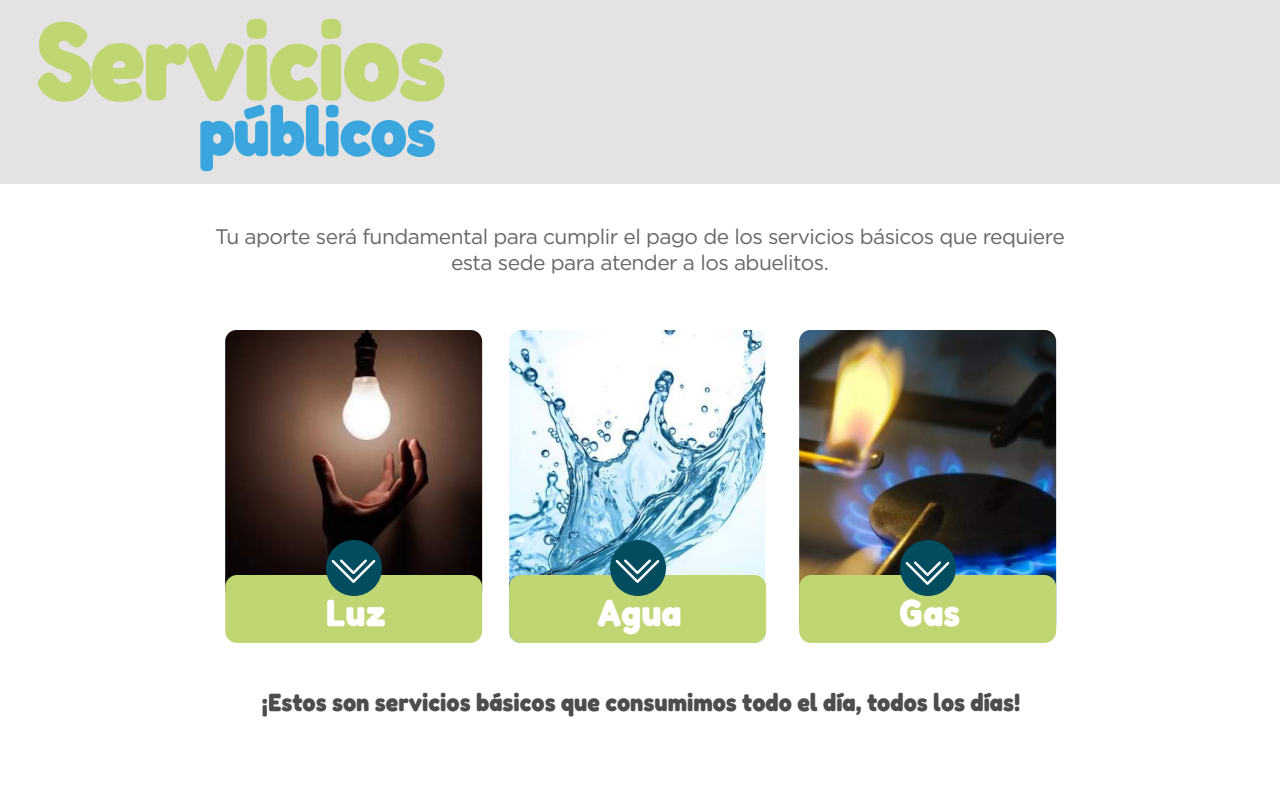
<style>
.page{position:relative;width:1280px;height:800px;background:#fff}
.page>*{position:absolute;margin:0;border:0;box-sizing:border-box;transform-origin:0 0}
.t1{font:700 semi-condensed 111px "Fredoka";letter-spacing:-.025em;color:#c0d673}
.t2{font:700 semi-condensed 70px "Fredoka";letter-spacing:-.025em;color:#3ba6dd}
.t3{font:700 semi-condensed 38px "Fredoka";color:#fff}
.t4{font:700 semi-condensed 25px "Fredoka";color:#4d4d4d}
.t5{font:21px/25.2px "Gotham";letter-spacing:-.025em;color:#666;text-align:center}
</style>
<div class="page">
<div style="left:0;top:0;width:1280px;height:184px;background:#e3e3e3"></div>
<img style="left:225px;top:330px;width:257px;height:254px">
<div style="left:225px;top:575px;width:257px;height:68px;background:#c0d673;border-radius:12px"></div>
<div style="left:326px;top:540px;width:56px;height:56px;background:#014c5e;border-radius:50%"></div>
<img style="left:509px;top:330px;width:256px;height:313px">
<div style="left:509px;top:575px;width:257px;height:68px;background:#c0d673;border-radius:12px"></div>
<div style="left:610px;top:540px;width:56px;height:56px;background:#014c5e;border-radius:50%"></div>
<img style="left:799px;top:330px;width:257px;height:254px">
<div style="left:799px;top:575px;width:257px;height:68px;background:#c0d673;border-radius:12px"></div>
<div style="left:900px;top:540px;width:56px;height:56px;background:#014c5e;border-radius:50%"></div>
<svg style="left:329px;top:559px;width:49px;height:26px"></svg>
<svg style="left:613px;top:559px;width:49px;height:26px"></svg>
<svg style="left:903px;top:561px;width:49px;height:26px"></svg>
<h1 class="t1" style="left:36px;top:-10px;width:412px">Servicios</h1>
<h2 class="t2" style="left:198px;top:86px;width:239px">públicos</h2>
<p class="t5" style="left:215px;top:224px;width:851px">Tu aporte será fundamental para cumplir el pago de los servicios básicos que requiere esta sede para atender a los abuelitos.</p>
<h3 class="t3" style="left:326px;top:589px;width:61px">Luz</h3>
<h3 class="t3" style="left:597px;top:589px;width:86px">Agua</h3>
<h3 class="t3" style="left:899px;top:589px;width:63px">Gas</h3>
<p class="t4" style="left:262px;top:687px;width:760px">¡Estos son servicios básicos que consumimos todo el día, todos los días!</p>
</div>
